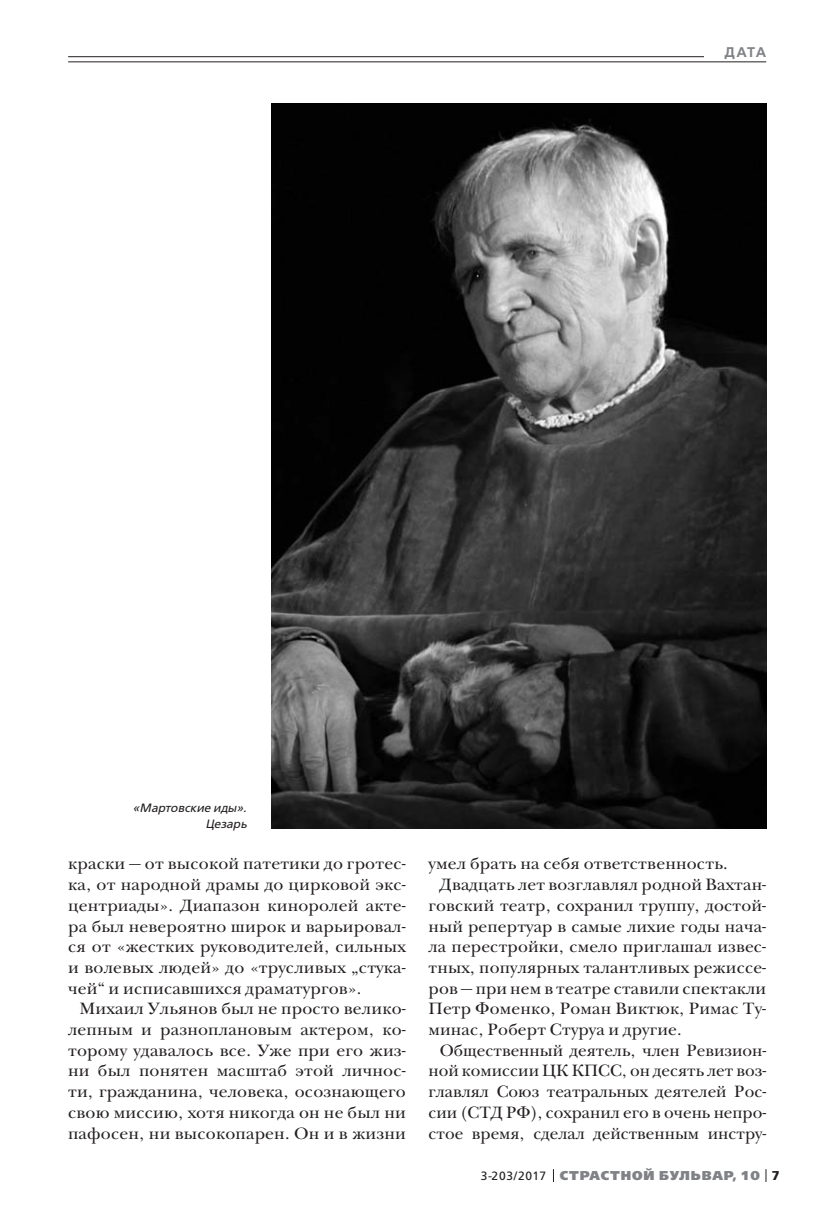
<style>
.page{position:relative;width:823px;height:1219px;background:#fff}
.page>*{position:absolute;margin:0;border:0;box-sizing:border-box;transform-origin:0 0}
.t1{font:17px/20.6px "New Baskerville ITC";letter-spacing:.01em;color:#231f20;text-align:justify}
.t2{font:600 14px "Free Set";color:#808285}
.t3{font:800 12.8px "Free Set";letter-spacing:.07em;color:#808285}
.t4{font:italic 12px/16px "Free Set";color:#231f20;text-align:right}
.s1{font-weight:400;font-size:12px;color:#231f20}
.s2{font-weight:700;color:#231f20}
</style>
<div class="page">
<svg style="left:765px;top:1169px;width:1px;height:13px"></svg>
<hr style="left:68px;top:56px;width:697px;height:1px;background:#231f20">
<div style="left:703px;top:41px;width:62px;height:21px;background:#fff"></div>
<hr style="left:68px;top:62px;width:697px;height:1px;background:#231f20">
<img style="left:271px;top:103px;width:494px;height:725px">
<p class="t2" style="left:724px;top:45px;width:43px">ДАТА</p>
<p class="t4" style="left:133px;top:800px;width:115px">«Мартовские иды».<br>Цезарь</p>
<p class="t1" style="left:68px;top:855px;width:339px">краски — от высокой патетики до гротес&shy;ка, от народной драмы до цирковой экс&shy;центриады». Диапазон киноролей акте&shy;ра был невероятно широк и варьировал&shy;ся от «жестких руководителей, сильных и волевых людей» до «трусливых „стука&shy;чей“ и исписавшихся драматургов».</p>
<p class="t1" style="left:68px;top:1000px;width:339px;text-indent:11px">Михаил Ульянов был не просто велико&shy;лепным и разноплановым актером, ко&shy;торому удавалось все. Уже при его жиз&shy;ни был понятен масштаб этой личнос&shy;ти, гражданина, человека, осознающего свою миссию, хотя никогда он не был ни пафосен, ни высокопарен. Он и в жизни</p>
<p class="t1" style="left:428px;top:855px;width:300px">умел брать на себя ответственность.</p>
<p class="t1" style="left:439px;top:876px;width:327px">Двадцать лет возглавлял родной Вахтан-</p>
<p class="t1" style="left:428px;top:897px;width:339px">говский театр, сохранил труппу, достой-</p>
<p class="t1" style="left:428px;top:917px;width:339px">ный репертуар в самые лихие годы нача-</p>
<p class="t1" style="left:428px;top:938px;width:339px">ла перестройки, смело приглашал извес-</p>
<p class="t1" style="left:428px;top:959px;width:339px">тных, популярных талантливых режиссе-</p>
<p class="t1" style="left:428px;top:979px;width:339px">ров — при нем в театре ставили спектакли</p>
<p class="t1" style="left:428px;top:1000px;width:339px">Петр Фоменко, Роман Виктюк, Римас Ту-</p>
<p class="t1" style="left:428px;top:1021px;width:254px">минас, Роберт Стуруа и другие.</p>
<p class="t1" style="left:439px;top:1041px;width:327px">Общественный деятель, член Ревизион-</p>
<p class="t1" style="left:428px;top:1062px;width:339px">ной комиссии ЦК КПСС, он десять лет воз-</p>
<p class="t1" style="left:428px;top:1083px;width:339px">главлял Союз театральных деятелей Рос-</p>
<p class="t1" style="left:428px;top:1104px;width:339px">сии (СТД РФ), сохранил его в очень непро-</p>
<p class="t1" style="left:428px;top:1124px;width:339px">стое время, сделал действенным инстру-</p>
<p class="t3" style="left:480px;top:1169px;width:300px"><span class="s1">3-203/2017</span> СТРАСТНОЙ БУЛЬВАР, 10 <span class="s2">7</span></p>
</div>
